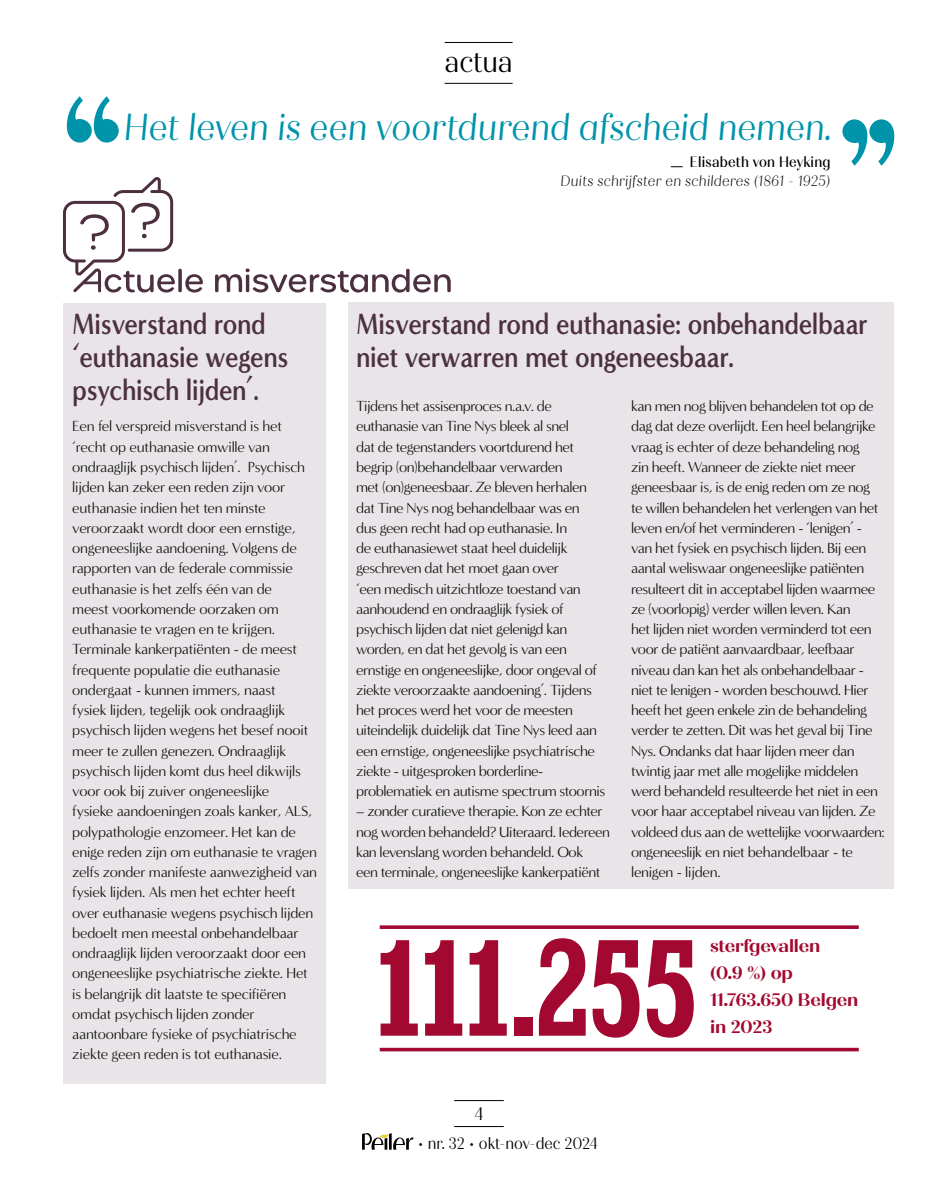
<style>
.page{position:relative;width:936px;height:1191px;background:#fff}
.page>*{position:absolute;margin:0;border:0;box-sizing:border-box;transform-origin:0 0}
.t1{font:700 121.5px "Kingsbridge Cd Rg";color:#a30930}
.t2{font:italic 37.5px "Quiche Display";color:#0094aa;scale:.85 1}
.t3{font:700 30px/33px "Minerva Modern";letter-spacing:-.015em;color:#4c303f;scale:.85 1}
.t4{font:30px "Quiche Display";letter-spacing:-.01em;color:#000;scale:.85 1}
.t5{font:700 18px/27px "Quiche Display";letter-spacing:-.01em;color:#a30930}
.t6{font:18px "Quiche Display";color:#000;scale:.85 1}
.t7{font:16.5px "Quiche Display";color:#000}
.t8{font:15px/20.2px "Minerva Modern";letter-spacing:-.03em;color:#0b0d0d}
.t9{font:italic 300 15px "Quiche Display";letter-spacing:.02em;color:#000;scale:.85 1}
.t10{font:500 15px "Quiche Display";letter-spacing:.02em;color:#000;scale:.85 1}
</style>
<div class="page">
<hr style="left:454px;top:1100px;width:50px;height:1px;background:#000">
<hr style="left:454px;top:1126px;width:50px;height:1px;background:#000">
<svg style="left:362px;top:1133px;width:51px;height:16px"></svg>
<div style="left:64px;top:303px;width:262px;height:780px;background:#e8e4e7"></div>
<div style="left:347px;top:303px;width:546px;height:586px;background:#e8e4e7"></div>
<hr style="left:444px;top:42px;width:68px;height:1px;background:#000">
<hr style="left:444px;top:83px;width:68px;height:1px;background:#000">
<svg style="left:178px;top:269px;width:4px;height:23px"></svg>
<svg style="left:185px;top:274px;width:18px;height:18px"></svg>
<svg style="left:215px;top:268px;width:235px;height:24px"></svg>
<svg style="left:63px;top:177px;width:112px;height:115px"></svg>
<svg style="left:379px;top:925px;width:479px;height:4px;background:#ac2245"></svg>
<svg style="left:379px;top:1047px;width:479px;height:4px;background:#b53a59"></svg>
<svg style="left:842px;top:119px;width:52px;height:47px"></svg>
<svg style="left:67px;top:96px;width:52px;height:47px"></svg>
<svg style="left:670px;top:166px;width:12px;height:1px"></svg>
<h3 class="t4" style="left:444px;top:43px;width:81px">actua</h3>
<h2 class="t2" style="left:124px;top:105px;width:834px">Het leven is een voortdurend afscheid nemen.</h2>
<p class="t10" style="left:689px;top:153px;width:167px">Elisabeth von Heyking</p>
<p class="t9" style="left:560px;top:172px;width:319px">Duits schrijfster en schilderes (1861 - 1925)</p>
<h3 class="t3" style="left:72px;top:307px;width:255px">Misverstand rond ‘euthanasie wegens psychisch lijden’.</h3>
<p class="t8" style="left:72px;top:416px;width:246px">Een fel verspreid misverstand is het ‘recht op euthanasie omwille van ondraaglijk psychisch lijden’. Psychisch lijden kan zeker een reden zijn voor euthanasie indien het ten minste veroorzaakt wordt door een ernstige, ongeneeslijke aandoening. Volgens de rapporten van de federale commissie euthanasie is het zelfs één van de<br>meest voorkomende oorzaken om euthanasie te vragen en te krijgen.<br>Terminale kankerpatiënten - de meest frequente populatie die euthanasie ondergaat - kunnen immers, naast<br>fysiek lijden, tegelijk ook ondraaglijk psychisch lijden wegens het besef nooit meer te zullen genezen. Ondraaglijk psychisch lijden komt dus heel dikwijls voor ook bij zuiver ongeneeslijke<br>fysieke aandoeningen zoals kanker, ALS, polypathologie enzomeer. Het kan de enige reden zijn om euthanasie te vragen zelfs zonder manifeste aanwezigheid van fysiek lijden. Als men het echter heeft over euthanasie wegens psychisch lijden bedoelt men meestal onbehandelbaar ondraaglijk lijden veroorzaakt door een ongeneeslijke psychiatrische ziekte. Het is belangrijk dit laatste te specifiëren omdat psychisch lijden zonder aantoonbare fysieke of psychiatrische ziekte geen reden is tot euthanasie.</p>
<h3 class="t3" style="left:356px;top:307px;width:604px">Misverstand rond euthanasie: onbehandelbaar niet verwarren met ongeneesbaar.</h3>
<p class="t8" style="left:356px;top:396px;width:251px">Tijdens het assisenproces n.a.v. de euthanasie van Tine Nys bleek al snel<br>dat de tegenstanders voortdurend het begrip (on)behandelbaar verwarden<br>met (on)geneesbaar. Ze bleven herhalen dat Tine Nys nog behandelbaar was en<br>dus geen recht had op euthanasie. In<br>de euthanasiewet staat heel duidelijk geschreven dat het moet gaan over<br>‘een medisch uitzichtloze toestand van aanhoudend en ondraaglijk fysiek of psychisch lijden dat niet gelenigd kan worden, en dat het gevolg is van een ernstige en ongeneeslijke, door ongeval of ziekte veroorzaakte aandoening’. Tijdens het proces werd het voor de meesten uiteindelijk duidelijk dat Tine Nys leed aan een ernstige, ongeneeslijke psychiatrische ziekte - uitgesproken borderline&shy;problematiek en autisme spectrum stoornis</p>
<p class="t8" style="left:356px;top:801px;width:255px">– zonder curatieve therapie. Kon ze echter nog worden behandeld? Uiteraard. Iedereen kan levenslang worden behandeld. Ook<br>een terminale, ongeneeslijke kankerpatiënt</p>
<p class="t8" style="left:631px;top:396px;width:255px">kan men nog blijven behandelen tot op de dag dat deze overlijdt. Een heel belangrijke vraag is echter of deze behandeling nog<br>zin heeft. Wanneer de ziekte niet meer geneesbaar is, is de enig reden om ze nog te willen behandelen het verlengen van het leven en/of het verminderen - ‘lenigen’ - van het fysiek en psychisch lijden. Bij een aantal weliswaar ongeneeslijke patiënten resulteert dit in acceptabel lijden waarmee ze (voorlopig) verder willen leven. Kan<br>het lijden niet worden verminderd tot een voor de patiënt aanvaardbaar, leefbaar niveau dan kan het als onbehandelbaar - niet te lenigen - worden beschouwd. Hier heeft het geen enkele zin de behandeling verder te zetten. Dit was het geval bij Tine Nys. Ondanks dat haar lijden meer dan twintig jaar met alle mogelijke middelen werd behandeld resulteerde het niet in een voor haar acceptabel niveau van lijden. Ze voldeed dus aan de wettelijke voorwaarden: ongeneeslijk en niet behandelbaar - te lenigen - lijden.</p>
<h1 class="t1" style="left:377px;top:914px;width:322px">111.255</h1>
<p class="t5" style="left:710px;top:932px;width:150px">sterfgevallen<br>(0.9 %) op<br>11.763.650 Belgen</p>
<p class="t5" style="left:710px;top:1013px;width:64px">in 2023</p>
<p class="t6" style="left:474px;top:1103px;width:12px">4</p>
<p class="t7" style="left:418px;top:1133px;width:181px">• nr. 32 • okt-nov-dec 2024</p>
</div>
